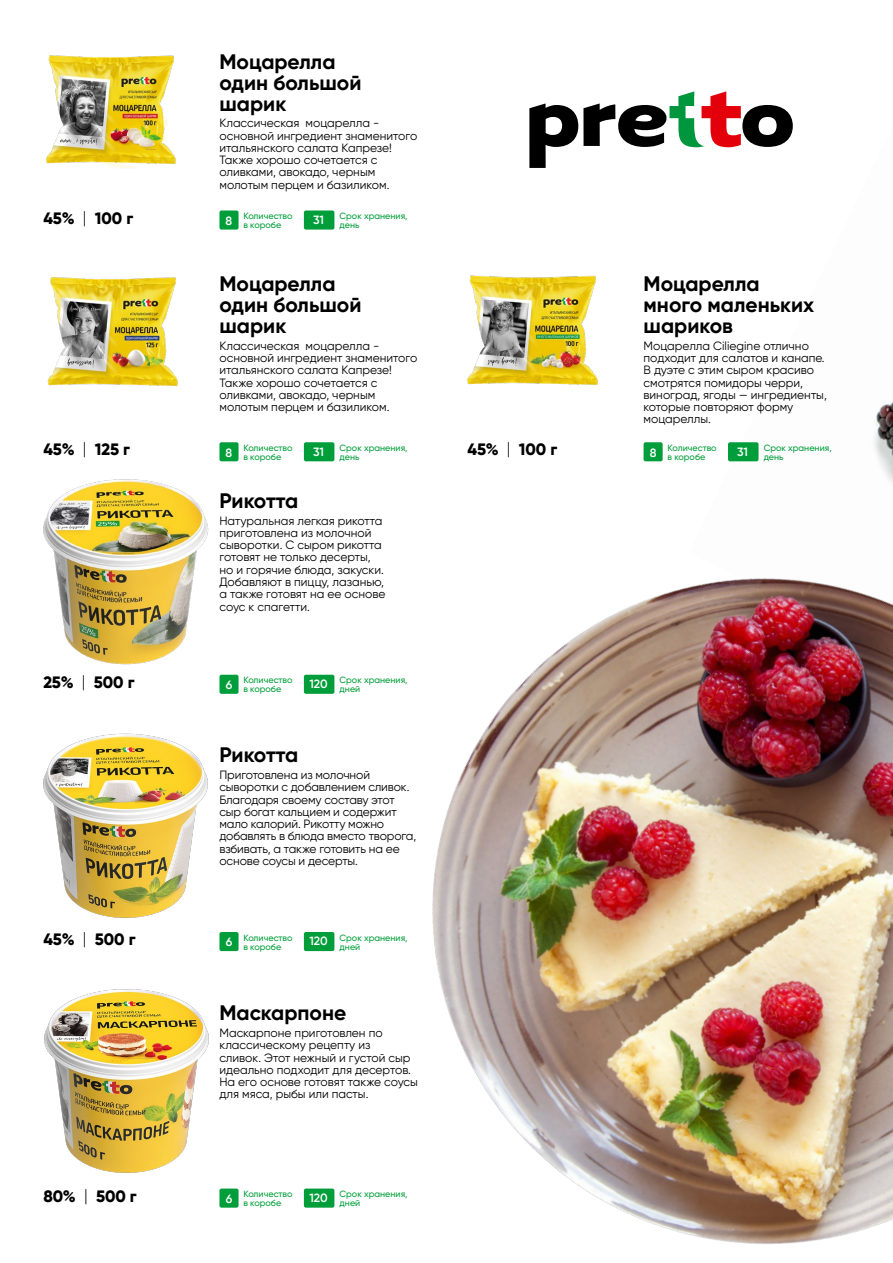
<style>
.page{position:relative;width:893px;height:1263px;background:#fff}
.page>*{position:absolute;margin:0;border:0;box-sizing:border-box;transform-origin:0 0}
.t1{font:700 21px/21px "Gilroy";color:#000}
.t2{font:800 16.5px "Gilroy";color:#000}
.t3{font:12px/12.3px "Gilroy";color:#000}
.t4{font:600 12px "Gilroy";letter-spacing:-.01em;color:#fff}
.t5{font:500 9px/9px "Gilroy";color:#009e3a}
.s1{font-weight:300}
</style>
<div class="page">
<img style="left:46px;top:55px;width:130px;height:113px">
<div style="left:219px;top:210px;width:20px;height:20px;background:#009e3a;border-radius:2px"></div>
<div style="left:304px;top:210px;width:30px;height:20px;background:#009e3a;border-radius:2px"></div>
<img style="left:47px;top:277px;width:131px;height:110px">
<img style="left:467px;top:275px;width:131px;height:111px">
<svg style="left:529px;top:91px;width:264px;height:77px"></svg>
<img style="left:44px;top:989px;width:165px;height:184px">
<img style="left:43px;top:733px;width:165px;height:185px">
<img style="left:43px;top:479px;width:166px;height:186px">
<img style="left:219px;top:406px;width:674px;height:838px">
<h1 class="t1" style="left:219px;top:51px;width:144px">Моцарелла один большой шарик</h1>
<p class="t3" style="left:219px;top:117px;width:199px">Классическая моцарелла - основной ингредиент знаменитого итальянского салата Капрезе!<br>Также хорошо сочетается с оливками, авокадо, черным молотым перцем и базиликом.</p>
<h2 class="t2" style="left:43px;top:208px;width:91px">45% <span class="s1">|</span> 100 г</h2>
<p class="t4" style="left:226px;top:213px;width:8px">8</p>
<p class="t5" style="left:243px;top:211px;width:51px">Количество в коробе</p>
<p class="t5" style="left:340px;top:211px;width:69px">Срок хранения, день</p>
<p class="t4" style="left:313px;top:212px;width:12px">31</p>
<h1 class="t1" style="left:219px;top:273px;width:144px">Моцарелла один большой шарик</h1>
<p class="t3" style="left:219px;top:339px;width:199px">Классическая моцарелла - основной ингредиент знаменитого итальянского салата Капрезе!<br>Также хорошо сочетается с оливками, авокадо, черным молотым перцем и базиликом.</p>
<h1 class="t1" style="left:644px;top:273px;width:172px">Моцарелла много маленьких шариков</h1>
<p class="t3" style="left:644px;top:339px;width:185px">Моцарелла Ciliegine отлично подходит для салатов и канапе.<br>В дуэте с этим сыром красиво смотрятся помидоры черри, виноград, ягоды — ингредиенты, которые повторяют форму моцареллы.</p>
<h2 class="t2" style="left:43px;top:439px;width:88px">45% <span class="s1">|</span> 125 г</h2>
<p class="t4" style="left:226px;top:445px;width:8px">8</p>
<p class="t5" style="left:243px;top:443px;width:51px">Количество в коробе</p>
<p class="t5" style="left:340px;top:443px;width:69px">Срок хранения, день</p>
<p class="t4" style="left:313px;top:444px;width:12px">31</p>
<h2 class="t2" style="left:467px;top:439px;width:91px">45% <span class="s1">|</span> 100 г</h2>
<p class="t4" style="left:650px;top:445px;width:8px">8</p>
<p class="t5" style="left:668px;top:443px;width:51px">Количество в коробе</p>
<p class="t5" style="left:764px;top:443px;width:69px">Срок хранения, день</p>
<p class="t4" style="left:737px;top:444px;width:12px">31</p>
<h1 class="t1" style="left:219px;top:490px;width:80px">Рикотта</h1>
<p class="t3" style="left:219px;top:514px;width:168px">Натуральная легкая рикотта приготовлена из молочной сыворотки. С сыром рикотта готовят не только десерты, но и горячие блюда, закуски.<br>Добавляют в пиццу, лазанью, а также готовят на ее основе соус к спагетти.</p>
<h2 class="t2" style="left:43px;top:672px;width:93px">25% <span class="s1">|</span> 500 г</h2>
<p class="t4" style="left:226px;top:677px;width:8px">6</p>
<p class="t5" style="left:243px;top:676px;width:51px">Количество в коробе</p>
<p class="t5" style="left:340px;top:676px;width:69px">Срок хранения, дней</p>
<p class="t4" style="left:309px;top:676px;width:20px">120</p>
<h1 class="t1" style="left:219px;top:744px;width:80px">Рикотта</h1>
<p class="t3" style="left:219px;top:768px;width:198px">Приготовлена из молочной сыворотки с добавлением сливок.<br>Благодаря своему составу этот сыр богат кальцием и содержит мало калорий. Рикотту можно добавлять в блюда вместо творога, взбивать, а также готовить на ее основе соусы и десерты.</p>
<h2 class="t2" style="left:43px;top:929px;width:94px">45% <span class="s1">|</span> 500 г</h2>
<p class="t4" style="left:226px;top:935px;width:8px">6</p>
<p class="t5" style="left:243px;top:933px;width:51px">Количество в коробе</p>
<p class="t5" style="left:340px;top:933px;width:69px">Срок хранения, дней</p>
<p class="t4" style="left:309px;top:934px;width:20px">120</p>
<h1 class="t1" style="left:219px;top:1002px;width:128px">Маскарпоне</h1>
<p class="t3" style="left:219px;top:1026px;width:200px">Маскарпоне приготовлен по классическому рецепту из<br>сливок. Этот нежный и густой сыр идеально подходит для десертов.<br>На его основе готовят также соусы для мяса, рыбы или пасты.</p>
<h2 class="t2" style="left:43px;top:1185px;width:95px">80% <span class="s1">|</span> 500 г</h2>
<p class="t4" style="left:226px;top:1191px;width:8px">6</p>
<p class="t5" style="left:243px;top:1189px;width:51px">Количество в коробе</p>
<p class="t5" style="left:340px;top:1189px;width:69px">Срок хранения, дней</p>
<p class="t4" style="left:309px;top:1190px;width:20px">120</p>
</div>
